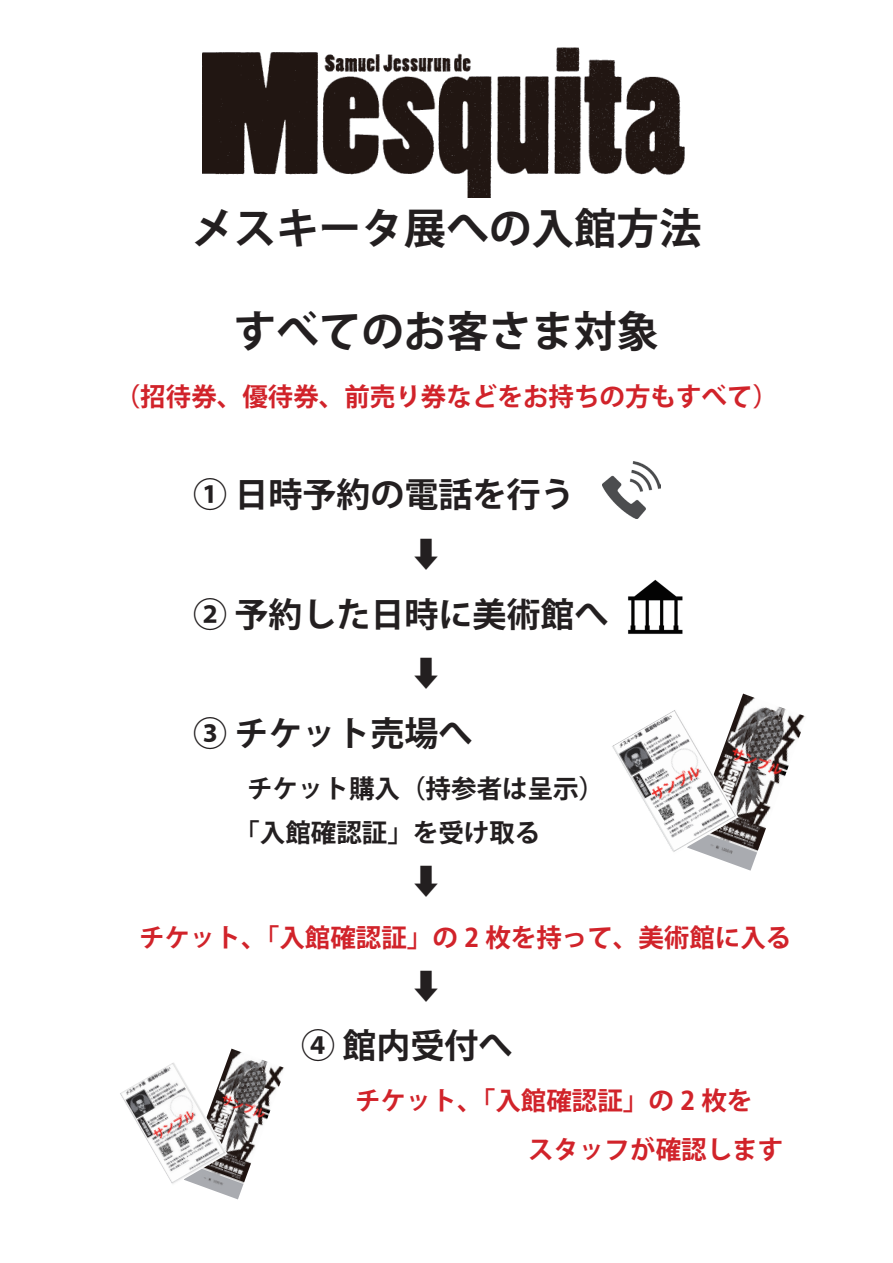
<style>
.page{position:relative;width:893px;height:1263px;background:#fff}
.page>*{position:absolute;margin:0;border:0;box-sizing:border-box;transform-origin:0 0}
.t1{font:700 42.45px "Koz Go Pr 6 N";color:#231f20}
.t2{font:700 34.05px/59.6px "Koz Go Pr 6 N";color:#231f20}
.t3{font:700 25.5px/48.9px "Koz Go Pr 6 N";color:#d1232a}
.t4{font:700 25.5px/44.7px "Koz Go Pr 6 N";color:#231f20}
</style>
<div class="page">
<img style="left:203px;top:47px;width:482px;height:151px">
<img style="left:603px;top:461px;width:57px;height:58px">
<img style="left:628px;top:579px;width:55px;height:55px">
<img style="left:705px;top:694px;width:100px;height:177px">
<img style="left:612px;top:709px;width:126px;height:145px">
<img style="left:199px;top:1048px;width:85px;height:151px">
<img style="left:120px;top:1062px;width:108px;height:123px">
<h1 class="t1" style="left:191px;top:204px;width:512px">メスキータ展への入館方法</h1>
<h1 class="t1" style="left:234px;top:307px;width:427px">すべてのお客さま対象</h1>
<p class="t3" style="left:115px;top:373px;width:665px">（招待券、優待券、前売り券などをお持ちの方もすべて(</p>
<h2 class="t2" style="left:193px;top:466px;width:383px">① 日時予約の電話を行う</h2>
<h2 class="t2" style="left:409px;top:525px;width:36px">︎⬇</h2>
<h2 class="t2" style="left:193px;top:585px;width:417px">② 予約した日時に美術館へ</h2>
<h2 class="t2" style="left:409px;top:644px;width:36px">︎⬇</h2>
<h2 class="t2" style="left:193px;top:704px;width:281px">③ チケット売場へ</h2>
<p class="t4" style="left:234px;top:766px;width:371px;text-indent:13px">チケット購入（持参者は呈示(「入館確認証」を受け取る</p>
<h2 class="t2" style="left:409px;top:853px;width:36px">︎⬇</h2>
<p class="t3" style="left:139px;top:913px;width:654px">チケット、「入館確認証」の 2 枚を持って、美術館に入る</p>
<h2 class="t2" style="left:301px;top:957px;width:213px;text-indent:108px">︎⬇<br>④ 館内受付へ</h2>
<p class="t3" style="left:528px;top:1077px;width:257px;text-indent:-173px">チケット、「入館確認証」の 2 枚をスタッフが確認します</p>
</div>
